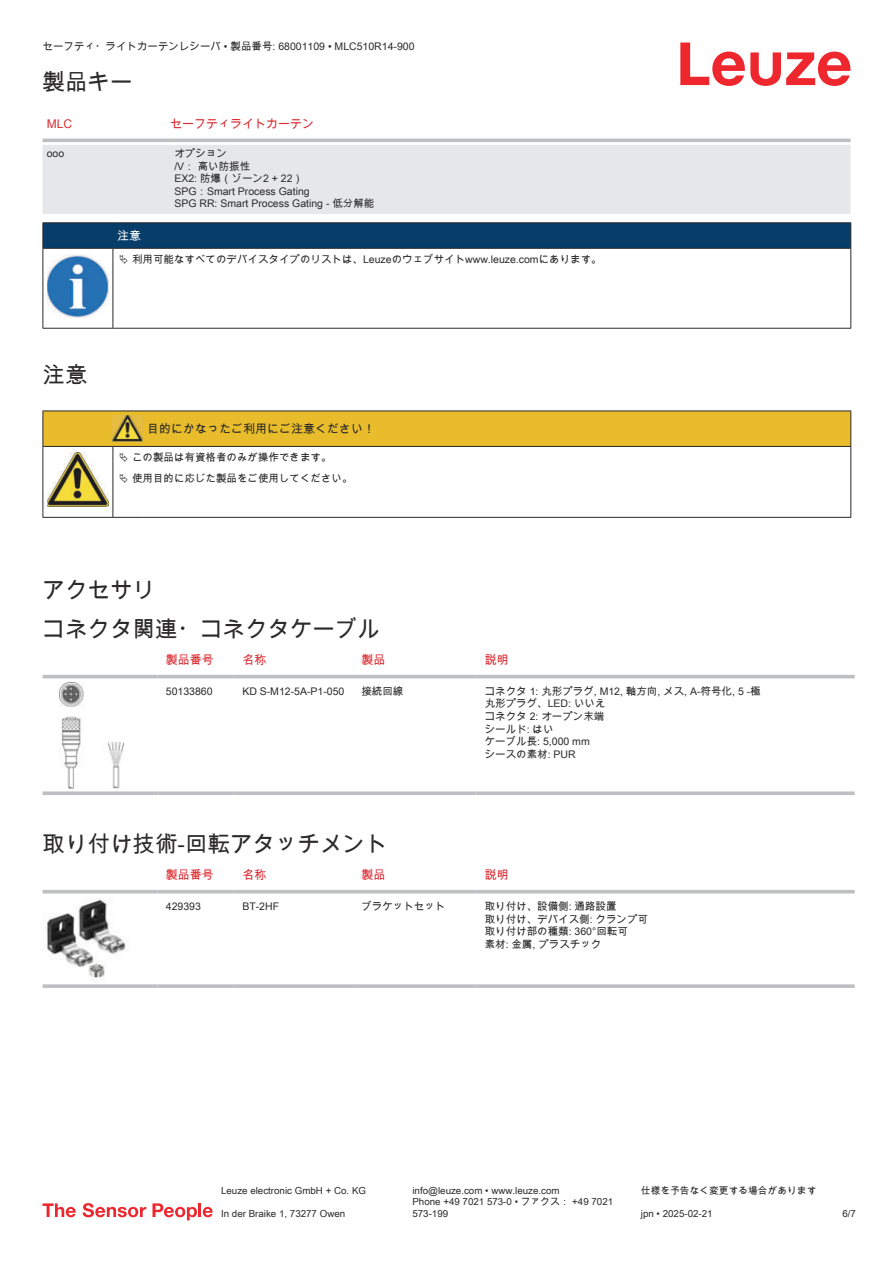
<style>
.page{position:relative;width:893px;height:1263px;background:#fff}
.page>*{position:absolute;margin:0;border:0;box-sizing:border-box;transform-origin:0 0}
.t1{font:22.5px/38.7px "Arial Unicode MS";color:#2b292a}
.t2{font:12px "Arial Unicode MS";color:#db2a30}
.t3{font:12px "Arial Unicode MS";color:#2b292a}
.t4{font:12px "Arial Unicode MS";color:#fff}
.t5{font:10.5px/12.6px "Arial Unicode MS";color:#2b292a}
.t6{font:9.75px/11.7px "Arial Unicode MS";color:#2b292a}
</style>
<div class="page">
<svg style="left:680px;top:43px;width:170px;height:43px"></svg>
<svg style="left:43px;top:138px;width:807px;height:1px"></svg>
<div style="left:43px;top:145px;width:807px;height:69px;background:#e6e7e9"></div>
<hr style="left:43px;top:139px;width:127px;height:3px;background:#bdbfc1">
<hr style="left:170px;top:139px;width:680px;height:3px;background:#bdbfc1">
<svg style="left:43px;top:674px;width:812px;height:9px"></svg>
<hr style="left:43px;top:675px;width:114px;height:3px;background:#bdbfc1">
<hr style="left:157px;top:675px;width:77px;height:3px;background:#bdbfc1">
<hr style="left:234px;top:675px;width:119px;height:3px;background:#bdbfc1">
<hr style="left:353px;top:675px;width:123px;height:3px;background:#bdbfc1">
<hr style="left:476px;top:675px;width:379px;height:3px;background:#bdbfc1">
<svg style="left:43px;top:791px;width:114px;height:4px"></svg>
<svg style="left:157px;top:791px;width:77px;height:4px"></svg>
<svg style="left:234px;top:791px;width:119px;height:4px"></svg>
<svg style="left:353px;top:791px;width:123px;height:4px"></svg>
<svg style="left:476px;top:791px;width:379px;height:4px;background:#c4c6c8"></svg>
<img style="left:59px;top:683px;width:65px;height:106px">
<svg style="left:43px;top:893px;width:812px;height:1px"></svg>
<hr style="left:43px;top:890px;width:114px;height:3px;background:#bdbfc1">
<hr style="left:157px;top:890px;width:77px;height:3px;background:#bdbfc1">
<hr style="left:234px;top:890px;width:119px;height:3px;background:#bdbfc1">
<hr style="left:353px;top:890px;width:123px;height:3px;background:#bdbfc1">
<hr style="left:476px;top:890px;width:379px;height:3px;background:#bdbfc1">
<svg style="left:43px;top:984px;width:114px;height:4px"></svg>
<svg style="left:157px;top:984px;width:77px;height:4px"></svg>
<svg style="left:234px;top:984px;width:119px;height:4px"></svg>
<svg style="left:353px;top:984px;width:123px;height:4px"></svg>
<svg style="left:476px;top:984px;width:379px;height:4px;background:#c3c5c7"></svg>
<img style="left:43px;top:898px;width:84px;height:84px">
<svg style="left:43px;top:1203px;width:33px;height:14px"></svg>
<svg style="left:83px;top:1203px;width:63px;height:14px"></svg>
<svg style="left:153px;top:1203px;width:44px;height:17px"></svg>
<hr style="left:198px;top:1203px;width:3px;height:14px;background:#ed272d">
<svg style="left:203px;top:1207px;width:10px;height:10px"></svg>
<svg style="left:44px;top:249px;width:806px;height:79px"></svg>
<hr style="left:43px;top:222px;width:70px;height:1px;background:#2b292a">
<hr style="left:43px;top:248px;width:70px;height:1px;background:#2b292a">
<hr style="left:113px;top:222px;width:738px;height:1px;background:#2b292a">
<svg style="left:43px;top:223px;width:808px;height:25px;background:#063c67"></svg>
<hr style="left:113px;top:248px;width:738px;height:1px;background:#2b292a">
<hr style="left:43px;top:249px;width:1px;height:75px;background:#2b292a">
<hr style="left:113px;top:249px;width:1px;height:75px;background:#2b292a">
<hr style="left:850px;top:249px;width:1px;height:75px;background:#2b292a">
<hr style="left:43px;top:328px;width:70px;height:1px;background:#2b292a">
<hr style="left:113px;top:328px;width:738px;height:1px;background:#2b292a">
<img style="left:47px;top:255px;width:61px;height:62px">
<div style="left:115px;top:249px;width:734px;height:20px;background:#fff"></div>
<svg style="left:44px;top:488px;width:806px;height:29px"></svg>
<hr style="left:43px;top:447px;width:1px;height:66px;background:#2b292a">
<hr style="left:113px;top:447px;width:1px;height:66px;background:#2b292a">
<hr style="left:850px;top:447px;width:1px;height:66px;background:#2b292a">
<hr style="left:43px;top:517px;width:70px;height:1px;background:#2b292a">
<hr style="left:113px;top:517px;width:30px;height:1px;background:#2b292a">
<hr style="left:143px;top:517px;width:708px;height:1px;background:#2b292a">
<img style="left:47px;top:488px;width:61px;height:19px">
<svg style="left:43px;top:411px;width:808px;height:77px"></svg>
<p class="t5" style="left:43px;top:40px;width:374px">セーフティ・ライトカーテンレシーバ • 製品番号: 68001109 • MLC510R14-900</p>
<h1 class="t1" style="left:43px;top:62px;width:91px">製品キー</h1>
<p class="t2" style="left:47px;top:119px;width:27px">MLC</p>
<p class="t2" style="left:170px;top:115px;width:145px">セーフティライトカーテン</p>
<p class="t5" style="left:47px;top:147px;width:19px">ooo</p>
<p class="t5" style="left:174px;top:147px;width:202px">オプション<br>/V： 高い防振性<br>EX2: 防爆（ゾーン2 + 22）<br>SPG：Smart Process Gating<br>SPG RR: Smart Process Gating - 低分解能</p>
<p class="t4" style="left:117px;top:227px;width:25px">注意</p>
<p class="t5" style="left:132px;top:253px;width:471px">利用可能なすべてのデバイスタイプのリストは、Leuzeのウェブサイトwww.leuze.comにあります。</p>
<h1 class="t1" style="left:43px;top:355px;width:46px">注意</h1>
<p class="t3" style="left:147px;top:420px;width:229px">目的にかなったご利用にご注意ください！</p>
<p class="t5" style="left:132px;top:447px;width:222px;line-height:20.2px">この製品は有資格者のみが操作できます。<br>使用目的に応じた製品をご使用してください。</p>
<h1 class="t1" style="left:43px;top:570px;width:339px">アクセサリ<br>コネクタ関連・コネクタケーブル</h1>
<p class="t2" style="left:166px;top:651px;width:49px">製品番号</p>
<p class="t2" style="left:242px;top:651px;width:25px">名称</p>
<p class="t2" style="left:361px;top:651px;width:25px">製品</p>
<p class="t2" style="left:485px;top:651px;width:25px">説明</p>
<p class="t5" style="left:166px;top:685px;width:48px">50133860</p>
<p class="t5" style="left:242px;top:685px;width:104px">KD S-M12-5A-P1- 050</p>
<p class="t5" style="left:361px;top:685px;width:43px">接続回線</p>
<p class="t5" style="left:485px;top:685px;width:277px">コネクタ 1: 丸形プラグ, M12, 軸方向, メス, A-符号化, 5 -極丸形プラグ、LED: いいえ<br>コネクタ 2: オープン末端<br>シールド: はい<br>ケーブル長: 5,000 mm<br>シースの素材: PUR</p>
<h1 class="t1" style="left:43px;top:824px;width:346px">取り付け技術-回転アタッチメント</h1>
<p class="t2" style="left:166px;top:866px;width:49px">製品番号</p>
<p class="t2" style="left:242px;top:866px;width:25px">名称</p>
<p class="t2" style="left:361px;top:866px;width:25px">製品</p>
<p class="t2" style="left:485px;top:866px;width:25px">説明</p>
<p class="t5" style="left:166px;top:900px;width:37px">429393</p>
<p class="t5" style="left:242px;top:900px;width:38px">BT-2HF</p>
<p class="t5" style="left:361px;top:900px;width:85px">ブラケットセット</p>
<p class="t5" style="left:485px;top:900px;width:165px">取り付け、設備側: 通路設置<br>取り付け、デバイス側: クランプ可取り付け部の種類: 360°回転可<br>素材: 金属, プラスチック</p>
<p class="t6" style="left:221px;top:1184px;width:146px">Leuze electronic GmbH + Co. KG</p>
<p class="t6" style="left:412px;top:1184px;width:149px">info@leuze.com • www.leuze.com</p>
<p class="t6" style="left:641px;top:1184px;width:177px">仕様を予告なく変更する場合があります</p>
<p class="t6" style="left:221px;top:1207px;width:126px">In der Braike 1, 73277 Owen</p>
<p class="t6" style="left:412px;top:1196px;width:202px">Phone +49 7021 573-0 • ファクス： +49 7021<br>573-199</p>
<p class="t6" style="left:641px;top:1207px;width:73px">jpn • 2025-02-21</p>
<p class="t6" style="left:842px;top:1207px;width:15px">6/7</p>
</div>
